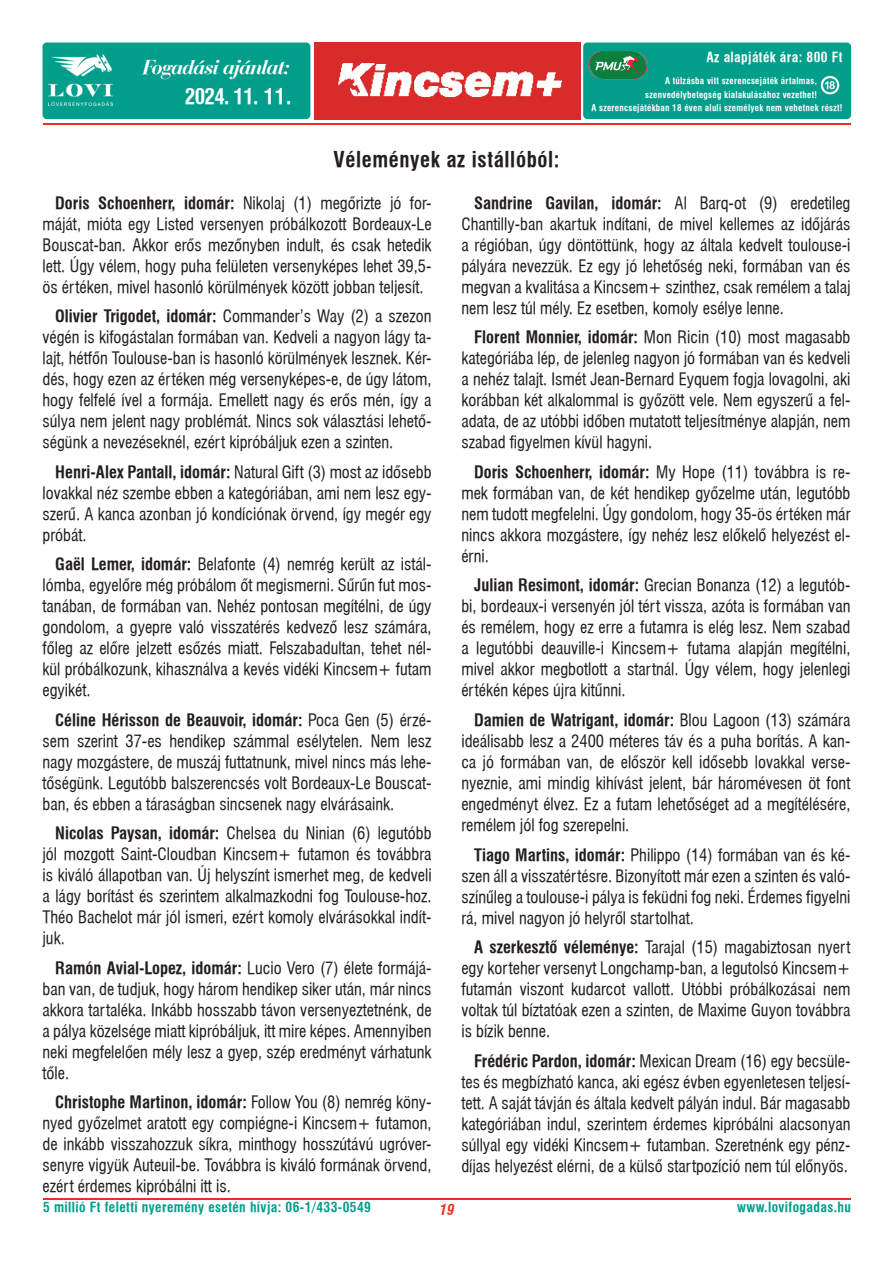
<style>
.page{position:relative;width:893px;height:1263px;background:#fff}
.page>*{position:absolute;margin:0;border:0;box-sizing:border-box;transform-origin:0 0}
.t1{font:21px "Swiss 721 Cn PFL Bold";letter-spacing:.03em;color:#231f20}
.t2{font:italic 21px "Bauer Bodoni PFL Bold";letter-spacing:-.03em;color:#fff}
.t3{font:21px "Swiss 721 Cn PFL Bold";letter-spacing:-.03em;color:#fff}
.t4{font:16.5px/21px "Swiss 721 Cn PFL Normal";color:#231f20;text-align:justify}
.t5{font:16.5px "Swiss 721 Cn PFL Bold";color:#231f20}
.t6{font:italic 700 condensed 15px "Swiss 721 BT";color:#ee2e22}
.t7{font:13.5px "Swiss 721 Cn PFL Bold";letter-spacing:.03em;color:#009e8b}
.t8{font:13.5px "Swiss 721 Cn PFL Bold";letter-spacing:.03em;color:#fff}
.t9{font:9px "Swiss 721 Cn PFL Bold";letter-spacing:.03em;color:#fff}
.s1{font-family:"Swiss 721 Cn PFL Bold"}
.s2{font-family:"Swiss 721 Cn PFL Normal"}
</style>
<div class="page">
<hr style="left:43px;top:123px;width:808px;height:2px;background:#ee2e22">
<hr style="left:43px;top:1198px;width:808px;height:1px;background:#ee2e22">
<div style="left:583px;top:43px;width:268px;height:76px;background:#009e8b;border-radius:4px"></div>
<div style="left:43px;top:43px;width:267px;height:76px;background:#009e8b;border-radius:4px"></div>
<img style="left:820px;top:76px;width:20px;height:19px">
<img style="left:314px;top:43px;width:266px;height:76px">
<img style="left:588px;top:51px;width:60px;height:29px">
<img style="left:49px;top:54px;width:64px;height:51px">
<p class="t2" style="left:143px;top:54px;width:149px">Fogadási ajánlat:</p>
<p class="t3" style="left:185px;top:83px;width:108px">2024. 11. 11.</p>
<p class="t8" style="left:706px;top:49px;width:138px">Az alapjáték ára: 800 Ft</p>
<p class="t9" style="left:665px;top:76px;width:153px">A túlzásba vitt szerencsejáték ártalmas,</p>
<p class="t9" style="left:645px;top:89px;width:173px">szenvedélybetegség kialakulásához vezethet!</p>
<p class="t9" style="left:591px;top:103px;width:253px">A szerencsejátékban 18 éven aluli személyek nem vehetnek részt!</p>
<p class="t1" style="left:333px;top:147px;width:228px">Vélemények az istállóból:</p>
<p class="t4" style="left:43px;top:192px;width:391px;text-indent:13px"><span class="s1">Doris Schoenherr, idomár:</span> Nikolaj (1) megőrizte jó for&shy;máját, mióta egy Listed versenyen próbálkozott Bordeaux-Le Bouscat-ban. Akkor erős mezőnyben indult, és csak hetedik lett. Úgy vélem, hogy puha felületen versenyképes lehet 39,5- ös értéken, mivel hasonló körülmények között jobban teljesít.</p>
<p class="t4" style="left:43px;top:306px;width:391px;text-indent:13px"><span class="s1">Olivier Trigodet, idomár:</span> Commander’s Way (2) a szezon végén is kifogástalan formában van. Kedveli a nagyon lágy ta&shy;lajt, hétfőn Toulouse-ban is hasonló körülmények lesznek. Kér&shy;dés, hogy ezen az értéken még versenyképes-e, de úgy látom, hogy felfelé ível a formája. Emellett nagy és erős mén, így a súlya nem jelent nagy problémát. Nincs sok választási lehető&shy;ségünk a nevezéseknél, ezért kipróbáljuk ezen a szinten.</p>
<p class="t4" style="left:43px;top:461px;width:391px;text-indent:13px"><span class="s1">Henri-Alex Pantall, idomár:</span> Natural Gift (3) most az idősebb lovakkal néz szembe ebben a kategóriában, ami nem lesz egy&shy;szerű. A kanca azonban jó kondíciónak örvend, így megér egy próbát.</p>
<p class="t4" style="left:43px;top:554px;width:391px;text-indent:13px"><span class="s1">Gaël Lemer, idomár:</span> Belafonte (4) nemrég került az istál&shy;lómba, egyelőre még próbálom őt megismerni. Sűrűn fut mos&shy;tanában, de formában van. Nehéz pontosan megítélni, de úgy gondolom, a gyepre való visszatérés kedvező lesz számára, főleg az előre jelzett esőzés miatt. Felszabadultan, tehet nél&shy;kül próbálkozunk, kihasználva a kevés vidéki Kincsem+ futam egyikét.</p>
<p class="t5" style="left:55px;top:710px;width:378px">Céline Hérisson de Beauvoir, idomár: <span class="s2">Poca Gen (5) érzé-</span></p>
<p class="t4" style="left:43px;top:730px;width:391px">sem szerint 37-es hendikep számmal esélytelen. Nem lesz nagy mozgástere, de muszáj futtatnunk, mivel nincs más lehe&shy;tőségünk. Legutóbb balszerencsés volt Bordeaux-Le Bouscat&shy;ban, és ebben a táraságban sincsenek nagy elvárásaink.</p>
<p class="t4" style="left:43px;top:823px;width:391px;text-indent:13px"><span class="s1">Nicolas Paysan, idomár:</span> Chelsea du Ninian (6) legutóbb jól mozgott Saint-Cloudban Kincsem+ futamon és továbbra is kiváló állapotban van. Új helyszínt ismerhet meg, de kedveli a lágy borítást és szerintem alkalmazkodni fog Toulouse-hoz.<br>Théo Bachelot már jól ismeri, ezért komoly elvárásokkal indít&shy;juk.</p>
<p class="t4" style="left:43px;top:957px;width:391px;text-indent:13px"><span class="s1">Ramón Avial-Lopez, idomár:</span> Lucio Vero (7) élete formájá&shy;ban van, de tudjuk, hogy három hendikep siker után, már nincs akkora tartaléka. Inkább hosszabb távon versenyeztetnénk, de a pálya közelsége miatt kipróbáljuk, itt mire képes. Amennyiben neki megfelelően mély lesz a gyep, szép eredményt várhatunk tőle.</p>
<p class="t5" style="left:55px;top:1092px;width:378px">Christophe Martinon, idomár: <span class="s2">Follow You (8) nemrég kön -</span></p>
<p class="t4" style="left:43px;top:1113px;width:391px">nyed győzelmet aratott egy compiégne-i Kincsem+ futamon, de inkább visszahozzuk síkra, minthogy hosszútávú ugróver&shy;senyre vigyük Auteuil-be. Továbbra is kiváló formának örvend, ezért érdemes kipróbálni itt is.</p>
<p class="t5" style="left:474px;top:193px;width:378px">Sandrine Gavilan, idomár: <span class="s2">Al Barq-ot (9) eredetileg</span></p>
<p class="t4" style="left:461px;top:213px;width:391px">Chantilly-ban akartuk indítani, de mivel kellemes az időjárás a régióban, úgy döntöttünk, hogy az általa kedvelt toulouse-i pályára nevezzük. Ez egy jó lehetőség neki, formában van és megvan a kvalitása a Kincsem+ szinthez, csak remélem a talaj nem lesz túl mély. Ez esetben, komoly esélye lenne.</p>
<p class="t4" style="left:461px;top:327px;width:391px;text-indent:13px"><span class="s1">Florent Monnier, idomár:</span> Mon Ricin (10) most magasabb kategóriába lép, de jelenleg nagyon jó formában van és kedveli a nehéz talajt. Ismét Jean-Bernard Eyquem fogja lovagolni, aki korábban két alkalommal is győzött vele. Nem egyszerű a fel&shy;adata, de az utóbbi időben mutatott teljesítménye alapján, nem szabad figyelmen kívül hagyni.</p>
<p class="t5" style="left:474px;top:462px;width:378px">Doris Schoenherr, idomár: <span class="s2">My Hope (11) továbbra is re-</span></p>
<p class="t4" style="left:461px;top:482px;width:391px">mek formában van, de két hendikep győzelme után, legutóbb nem tudott megfelelni. Úgy gondolom, hogy 35-ös értéken már nincs akkora mozgástere, így nehéz lesz előkelő helyezést el&shy;érni.</p>
<p class="t4" style="left:461px;top:575px;width:391px;text-indent:13px"><span class="s1">Julian Resimont, idomár:</span> Grecian Bonanza (12) a legutób&shy;bi, bordeaux-i versenyén jól tért vissza, azóta is formában van és remélem, hogy ez erre a futamra is elég lesz. Nem szabad a legutóbbi deauville-i Kincsem+ futama alapján megítélni, mivel akkor megbotlott a startnál. Úgy vélem, hogy jelenlegi értékén képes újra kitűnni.</p>
<p class="t5" style="left:474px;top:710px;width:378px">Damien de Watrigant, idomár: <span class="s2">Blou Lagoon (13) számára</span></p>
<p class="t4" style="left:461px;top:730px;width:391px">ideálisabb lesz a 2400 méteres táv és a puha borítás. A kan&shy;ca jó formában van, de először kell idősebb lovakkal verse&shy;nyeznie, ami mindig kihívást jelent, bár háromévesen öt font engedményt élvez. Ez a futam lehetőséget ad a megítélésére, remélem jól fog szerepelni.</p>
<p class="t4" style="left:461px;top:844px;width:391px;text-indent:13px"><span class="s1">Tiago Martins, idomár:</span> Philippo (14) formában van és ké&shy;szen áll a visszatértésre. Bizonyított már ezen a szinten és való&shy;színűleg a toulouse-i pálya is feküdni fog neki. Érdemes figyelni rá, mivel nagyon jó helyről startolhat.</p>
<p class="t4" style="left:461px;top:936px;width:391px;text-indent:13px"><span class="s1">A szerkesztő véleménye:</span> Tarajal (15) magabiztosan nyert egy korteher versenyt Longchamp-ban, a legutolsó Kincsem+ futamán viszont kudarcot vallott. Utóbbi próbálkozásai nem voltak túl bíztatóak ezen a szinten, de Maxime Guyon továbbra is bízik benne.</p>
<p class="t4" style="left:461px;top:1050px;width:391px;text-indent:13px"><span class="s1">Frédéric Pardon, idomár:</span> Mexican Dream (16) egy becsüle&shy;tes és megbízható kanca, aki egész évben egyenletesen teljesí&shy;tett. A saját távján és általa kedvelt pályán indul. Bár magasabb kategóriában indul, szerintem érdemes kipróbálni alacsonyan súllyal egy vidéki Kincsem+ futamban. Szeretnénk egy pénz&shy;díjas helyezést elérni, de a külső startpozíció nem túl előnyös.</p>
<p class="t7" style="left:43px;top:1199px;width:329px">5 millió Ft feletti nyeremény esetén hívja: 06-1/433-0549</p>
<p class="t6" style="left:439px;top:1200px;width:17px">19</p>
<p class="t7" style="left:737px;top:1199px;width:115px">www.lovifogadas.hu</p>
</div>
